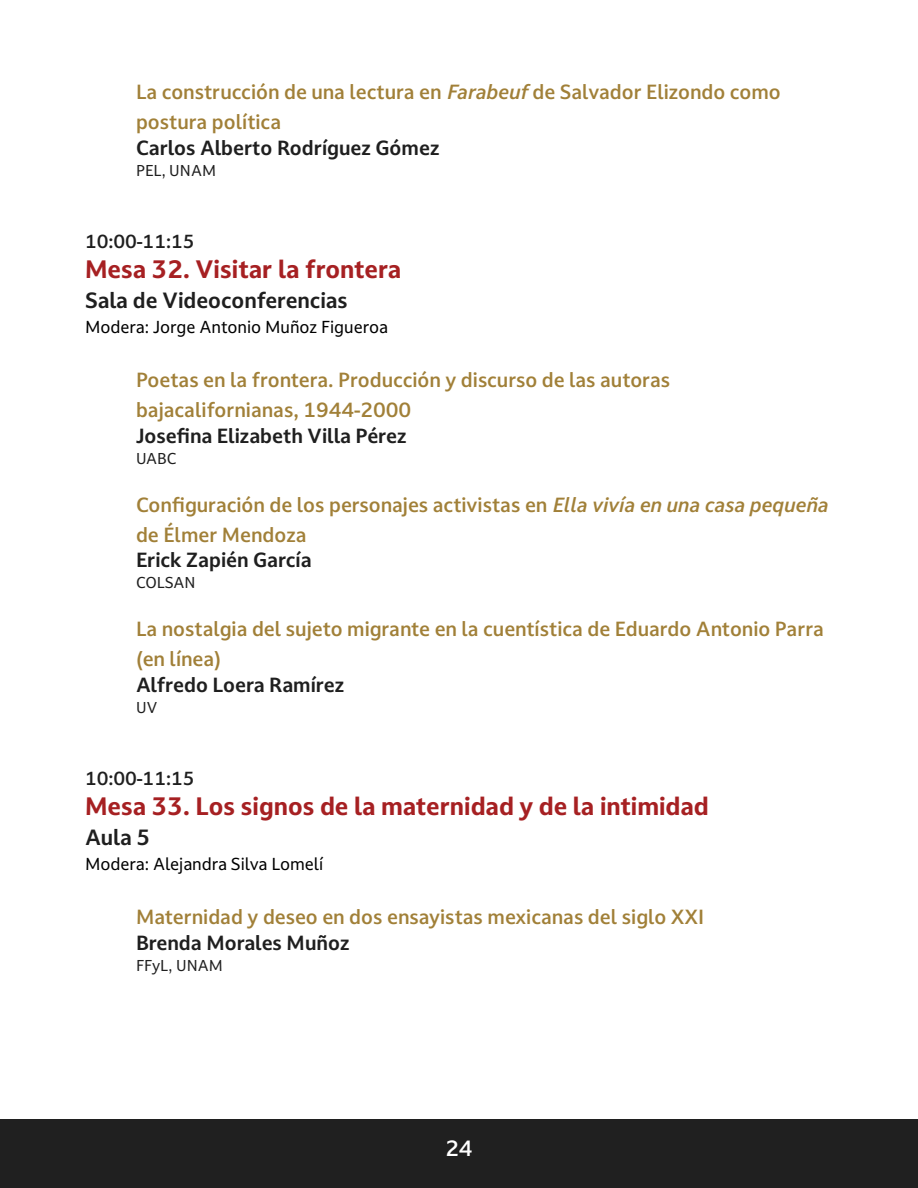
<style>
.page{position:relative;width:918px;height:1188px;background:#fff}
.page>*{position:absolute;margin:0;border:0;box-sizing:border-box;transform-origin:0 0}
.t1{font:700 24px "Darkmode Off CC";color:#a62022}
.t2{font:600 21px "Darkmode Off CC";color:#1f1f1f}
.t3{font:500 21px "Darkmode Off CC";color:#fff}
.t4{font:500 19.5px/30px "Darkmode Off CC";color:#a18038}
.t5{font:600 19.5px "Darkmode Off CC";color:#1f1f1f}
.t6{font:500 18px "Darkmode Off CC";color:#1f1f1f}
.t7{font:16.5px "Darkmode Off CC";color:#000}
.t8{font:15px "Darkmode Off CC";color:#1f1f1f}
.s1{font-style:italic}
</style>
<div class="page">
<div style="left:0;top:1119px;width:918px;height:69px;background:#202020"></div>
<p class="t4" style="left:136px;top:77px;width:646px">La construcción de una lectura en <span class="s1">Farabeuf</span> de Salvador Elizondo como postura política</p>
<p class="t5" style="left:136px;top:135px;width:305px">Carlos Alberto Rodríguez Gómez</p>
<p class="t8" style="left:136px;top:160px;width:82px">PEL, UNAM</p>
<p class="t6" style="left:85px;top:229px;width:111px">10:00-11:15</p>
<p class="t1" style="left:85px;top:253px;width:318px">Mesa 32. Visitar la frontera</p>
<p class="t2" style="left:85px;top:286px;width:264px">Sala de Videoconferencias</p>
<p class="t7" style="left:85px;top:316px;width:305px">Modera: Jorge Antonio Muñoz Figueroa</p>
<p class="t4" style="left:136px;top:365px;width:536px">Poetas en la frontera. Producción y discurso de las autoras bajacalifornianas, 1944-2000</p>
<p class="t5" style="left:136px;top:423px;width:272px">Josefina Elizabeth Villa Pérez</p>
<p class="t8" style="left:136px;top:448px;width:42px">UABC</p>
<p class="t4" style="left:136px;top:489px;width:693px">Configuración de los personajes activistas en <span class="s1">Ella vivía en una casa pequeña </span>de Élmer Mendoza</p>
<p class="t5" style="left:136px;top:547px;width:177px">Erick Zapién García</p>
<p class="t8" style="left:136px;top:573px;width:61px">COLSAN</p>
<p class="t4" style="left:136px;top:614px;width:689px">La nostalgia del sujeto migrante en la cuentística de Eduardo Antonio Parra (en línea)</p>
<p class="t5" style="left:136px;top:672px;width:210px">Alfredo Loera Ramírez</p>
<p class="t8" style="left:136px;top:697px;width:23px">UV</p>
<p class="t6" style="left:85px;top:766px;width:111px">10:00-11:15</p>
<p class="t1" style="left:85px;top:790px;width:625px">Mesa 33. Los signos de la maternidad y de la intimidad</p>
<p class="t2" style="left:85px;top:823px;width:67px">Aula 5</p>
<p class="t7" style="left:85px;top:853px;width:240px">Modera: Alejandra Silva Lomelí</p>
<p class="t4" style="left:136px;top:902px;width:570px">Maternidad y deseo en dos ensayistas mexicanas del siglo XXI</p>
<p class="t5" style="left:136px;top:930px;width:215px">Brenda Morales Muñoz</p>
<p class="t8" style="left:136px;top:955px;width:88px">FFyL, UNAM</p>
<p class="t3" style="left:446px;top:1134px;width:28px">24</p>
</div>
